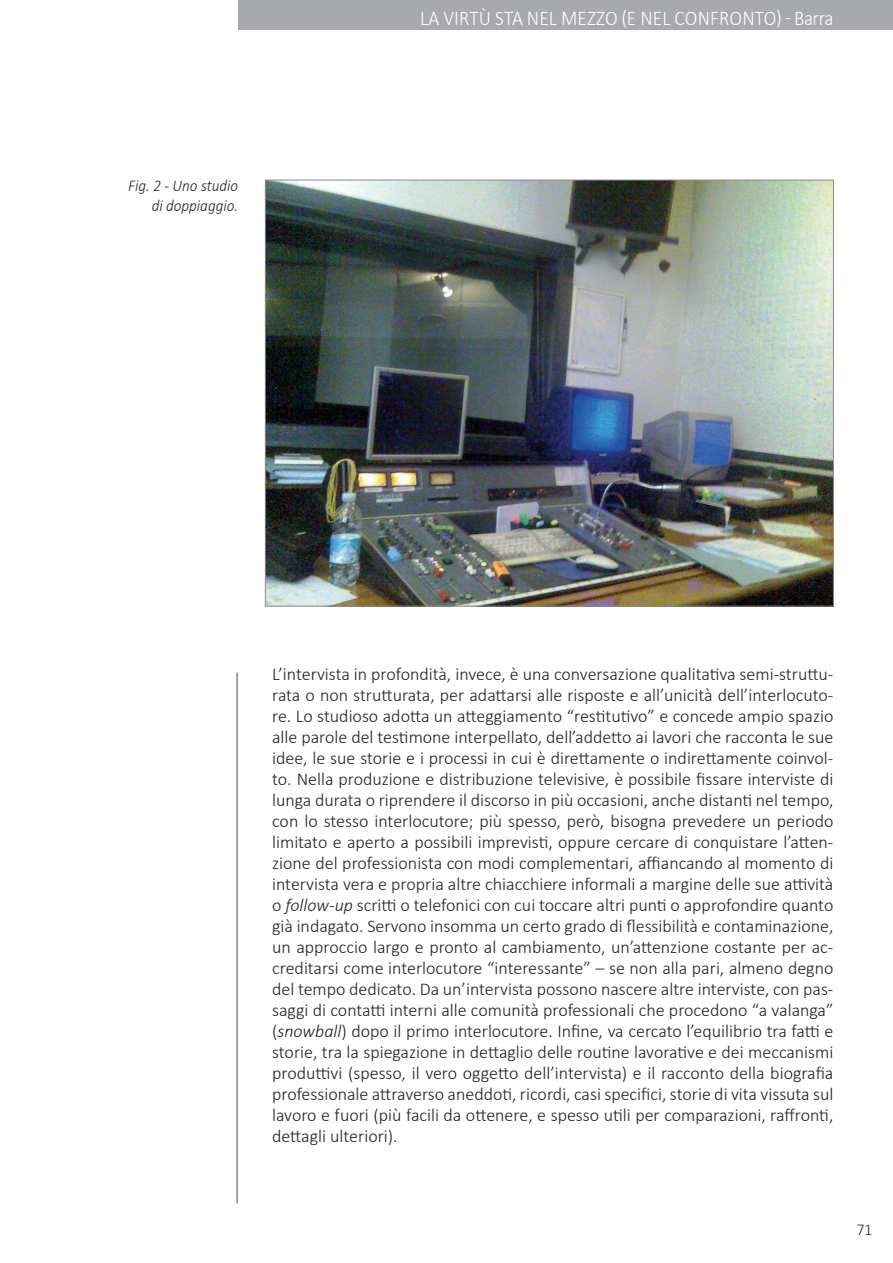
<style>
.page{position:relative;width:893px;height:1263px;background:#fff}
.page>*{position:absolute;margin:0;border:0;box-sizing:border-box;transform-origin:0 0}
.t1{font:300 21px "Calibri";letter-spacing:.01em;color:#fff;scale:.92 1}
.t2{font:300 18px/21px "Calibri";color:#231f20;text-align:justify}
.t3{font:italic 300 16.5px/19.8px "Calibri";color:#231f20;text-align:right;scale:.92 1}
.t4{font:300 16.5px "Calibri";color:#231f20;scale:.92 1}
.s1{font-style:italic}
</style>
<div class="page">
<div style="left:238px;top:0;width:655px;height:30px;background:#a8a9ad"></div>
<hr style="left:237px;top:673px;width:1px;height:530px;background:#813035">
<img style="left:267px;top:182px;width:565px;height:422px">
<p class="t3" style="left:128px;top:176px;width:121px">Fig. 2 - Uno studio di doppiaggio.</p>
<p class="t1" style="left:420px;top:5px;width:451px">LA VIRTÙ STA NEL MEZZO (E NEL CONFRONTO) - Barra</p>
<p class="t2" style="left:272px;top:662px;width:563px">L’intervista in profondità, invece, è una conversazione qualitativa semi-struttu&shy;rata o non strutturata, per adattarsi alle risposte e all’unicità dell’interlocuto&shy;re. Lo studioso adotta un atteggiamento “restitutivo” e concede ampio spazio alle parole del testimone interpellato, dell’addetto ai lavori che racconta le sue idee, le sue storie e i processi in cui è direttamente o indirettamente coinvol&shy;to. Nella produzione e distribuzione televisive, è possibile fissare interviste di lunga durata o riprendere il discorso in più occasioni, anche distanti nel tempo, con lo stesso interlocutore; più spesso, però, bisogna prevedere un periodo limitato e aperto a possibili imprevisti, oppure cercare di conquistare l’atten&shy;zione del professionista con modi complementari, affiancando al momento di intervista vera e propria altre chiacchiere informali a margine delle sue attività o <span class="s1">follow-up</span> scritti o telefonici con cui toccare altri punti o approfondire quanto già indagato. Servono insomma un certo grado di flessibilità e contaminazione, un approccio largo e pronto al cambiamento, un’attenzione costante per ac&shy;creditarsi come interlocutore “interessante” – se non alla pari, almeno degno del tempo dedicato. Da un’intervista possono nascere altre interviste, con pas&shy;saggi di contatti interni alle comunità professionali che procedono “a valanga” (<span class="s1">snowball</span>) dopo il primo interlocutore. Infine, va cercato l’equilibrio tra fatti e storie, tra la spiegazione in dettaglio delle routine lavorative e dei meccanismi produttivi (spesso, il vero oggetto dell’intervista) e il racconto della biografia professionale attraverso aneddoti, ricordi, casi specifici, storie di vita vissuta sul lavoro e fuori (più facili da ottenere, e spesso utili per comparazioni, raffronti, dettagli ulteriori).</p>
<p class="t4" style="left:857px;top:1219px;width:18px">71</p>
</div>
